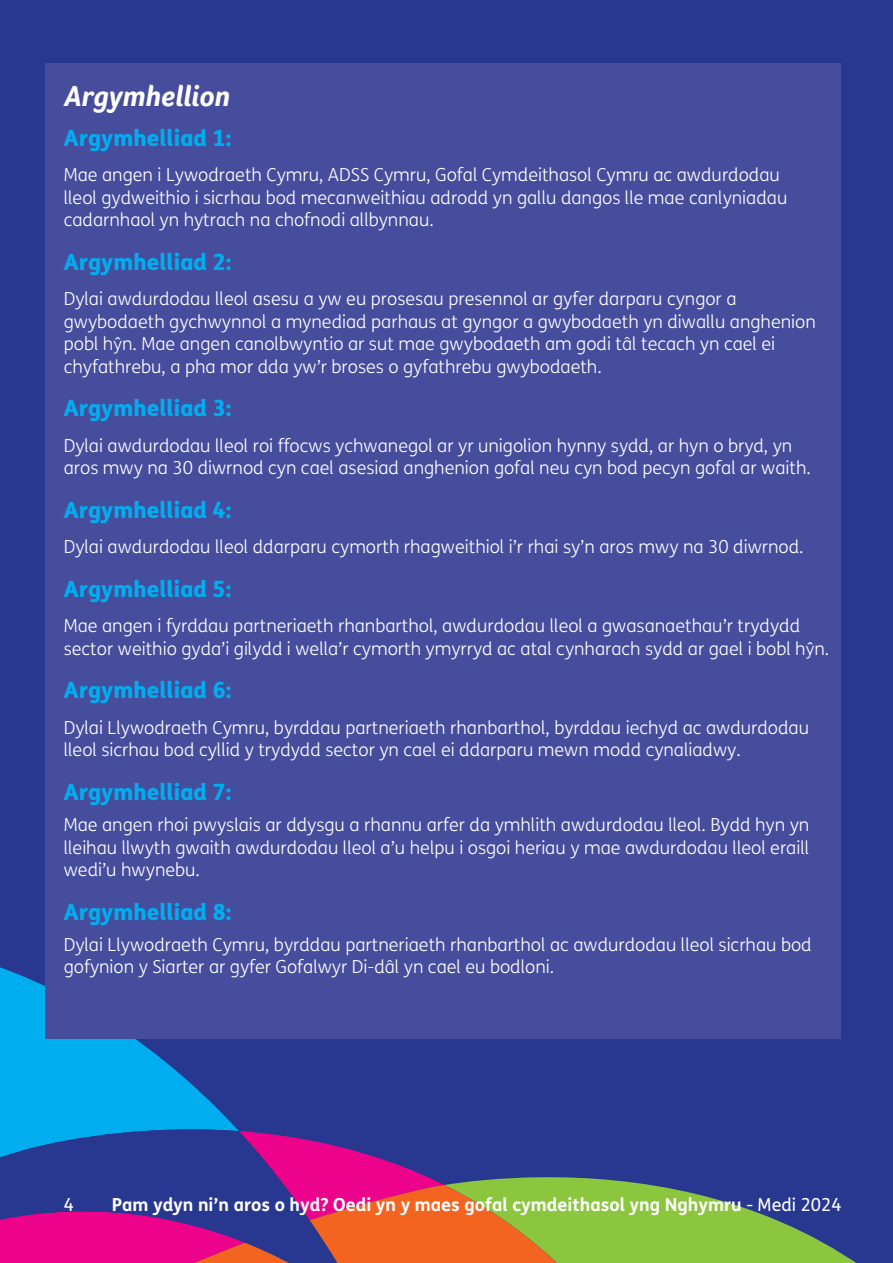
<style>
.page{position:relative;width:893px;height:1263px;background:#283890}
.page>*{position:absolute;margin:0;border:0;box-sizing:border-box;transform-origin:0 0}
.dark_Blue_subheading{font:italic 700 30px "Foco Age UK";color:#fff}
.subhead{font:800 22.5px "FS Me";color:#00aeef}
.body{font:300 18px/22.5px "FS Me";color:#fff}
.t1{font:700 18px "FS Me";color:#fff}
.t2{font:18px "FS Me";color:#fff}
.s1{font-family:"AS Lettera Text";font-weight:400}
.s2{font-weight:400}
</style>
<div class="page">
<svg style="left:678px;top:1190px;width:178px;height:73px;fill:#8bc63e"></svg>
<svg style="left:0;top:967px;width:231px;height:156px;fill:#00aeef"></svg>
<svg style="left:0;top:1123px;width:239px;height:8px;fill:#00aeef"></svg>
<svg style="left:0;top:1131px;width:678px;height:132px"></svg>
<div style="left:45px;top:63px;width:796px;height:976px;background:#464d9c"></div>
<p class="dark_Blue_subheading" style="left:64px;top:78px;width:168px">Argymhellion</p>
<p class="subhead" style="left:64px;top:124px;width:169px">Argymhelliad 1:</p>
<p class="body" style="left:64px;top:164px;width:725px">Mae angen i Lywodraeth Cymru, ADSS Cymru, Gofal Cymdeithasol Cymru ac awdurdodau lleol gydweithio i sicrhau bod mecanweithiau adrodd yn gallu dangos lle mae canlyniadau cadarnhaol yn hytrach na chofnodi allbynnau.</p>
<p class="subhead" style="left:64px;top:248px;width:169px">Argymhelliad 2:</p>
<p class="body" style="left:64px;top:288px;width:754px">Dylai awdurdodau lleol asesu a yw eu prosesau presennol ar gyfer darparu cyngor a gwybodaeth gychwynnol a mynediad parhaus at gyngor a gwybodaeth yn diwallu anghenion pobl h<span class="s1">ŷ</span>n. Mae angen canolbwyntio ar sut mae gwybodaeth am godi tâl tecach yn cael ei chyfathrebu, a pha mor dda yw’r broses o gyfathrebu gwybodaeth.</p>
<p class="subhead" style="left:64px;top:394px;width:169px">Argymhelliad 3:</p>
<p class="body" style="left:64px;top:435px;width:748px">Dylai awdurdodau lleol roi ffocws ychwanegol ar yr unigolion hynny sydd, ar hyn o bryd, yn aros mwy na 30 diwrnod cyn cael asesiad anghenion gofal neu cyn bod pecyn gofal ar waith.</p>
<p class="subhead" style="left:64px;top:496px;width:169px">Argymhelliad 4:</p>
<p class="body" style="left:64px;top:536px;width:741px">Dylai awdurdodau lleol ddarparu cymorth rhagweithiol i’r rhai sy’n aros mwy na 30 diwrnod.</p>
<p class="subhead" style="left:64px;top:575px;width:169px">Argymhelliad 5:</p>
<p class="body" style="left:64px;top:615px;width:767px">Mae angen i fyrddau partneriaeth rhanbarthol, awdurdodau lleol a gwasanaethau’r trydydd sector weithio gyda’i gilydd i wella’r cymorth ymyrryd ac atal cynharach sydd ar gael i bobl h<span class="s1">ŷ</span>n.</p>
<p class="subhead" style="left:64px;top:676px;width:169px">Argymhelliad 6:</p>
<p class="body" style="left:64px;top:717px;width:747px">Dylai Llywodraeth Cymru, byrddau partneriaeth rhanbarthol, byrddau iechyd ac awdurdodau lleol sicrhau bod cyllid y trydydd sector yn cael ei ddarparu mewn modd cynaliadwy.</p>
<p class="subhead" style="left:64px;top:778px;width:169px">Argymhelliad 7:</p>
<p class="body" style="left:64px;top:814px;width:747px;text-align:justify">Mae angen rhoi pwyslais ar ddysgu a rhannu arfer da ymhlith awdurdodau lleol. Bydd hyn yn lleihau llwyth gwaith awdurdodau lleol a’u helpu i osgoi heriau y mae awdurdodau lleol eraill wedi’u hwynebu.</p>
<p class="subhead" style="left:64px;top:897px;width:169px">Argymhelliad 8:</p>
<p class="body" style="left:64px;top:934px;width:749px">Dylai Llywodraeth Cymru, byrddau partneriaeth rhanbarthol ac awdurdodau lleol sicrhau bod gofynion y Siarter ar gyfer Gofalwyr Di-dâl yn cael eu bodloni.</p>
<p class="t2" style="left:64px;top:1192px;width:12px">4</p>
<p class="t1" style="left:112px;top:1193px;width:731px">Pam ydyn ni’n aros o hyd? Oedi yn y maes gofal cymdeithasol yng Nghymru <span class="s2">- Medi 2024</span></p>
</div>
